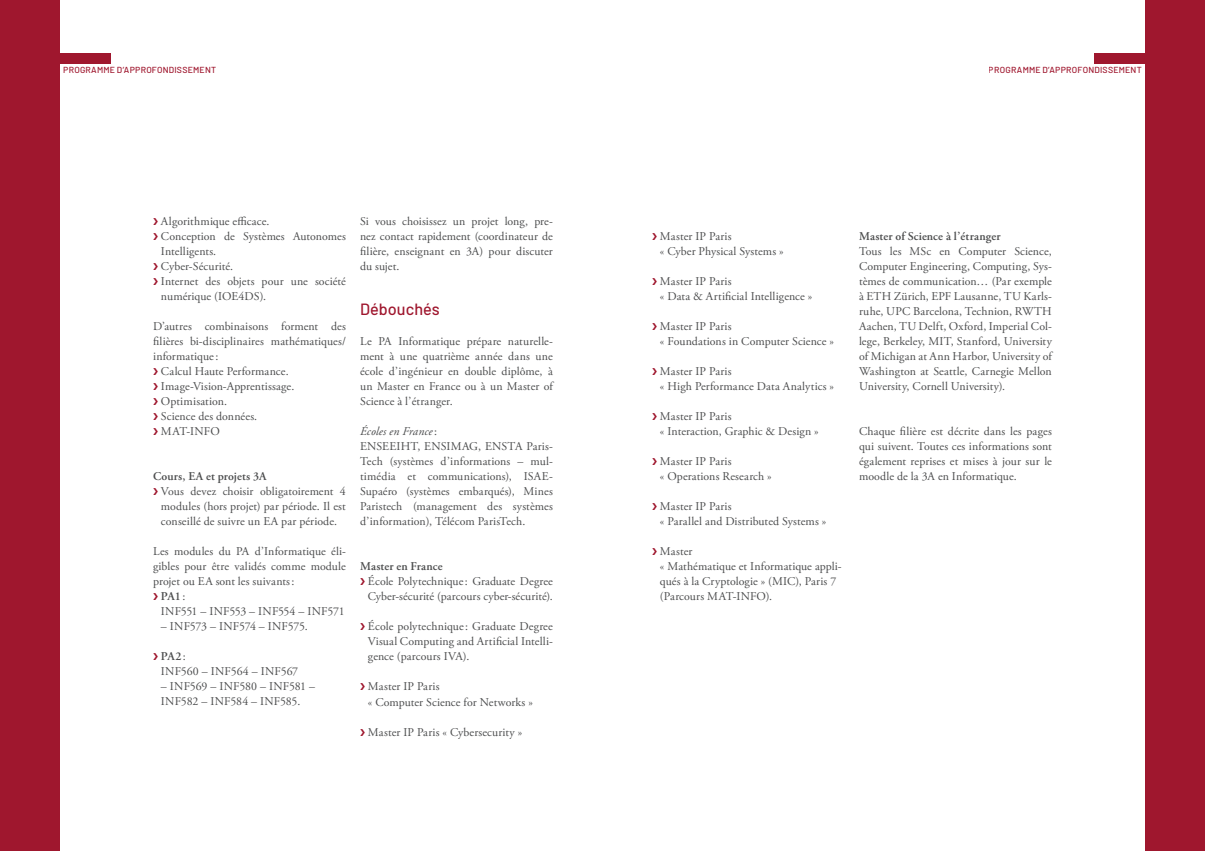
<style>
.page{position:relative;width:1205px;height:851px;background:#fff}
.page>*{position:absolute;margin:0;border:0;box-sizing:border-box;transform-origin:0 0}
.t1{font:500 16.25px "Barlow";color:#9f172e}
.t2{font:11.88px/15px "Adobe Garamond Pro";letter-spacing:.01em;color:#4b4c4d}
.t3{font:600 11.88px "Adobe Garamond Pro";letter-spacing:.01em;color:#4b4c4d}
.t4{font:11.88px "Adobe Garamond Pro";letter-spacing:-.02em;color:#4b4c4d}
.t5{font:500 8.75px "Barlow";letter-spacing:.025em;color:#9f172e}
.s1{color:#9f172e}
.s2{font-weight:600}
.s3{font-style:italic}
</style>
<div class="page">
<div style="left:1094px;top:53px;width:111px;height:11px;background:#9f172e"></div>
<div style="left:0;top:53px;width:111px;height:11px;background:#9f172e"></div>
<div style="left:0;top:0;width:60px;height:850px;background:#9f172e"></div>
<div style="left:1144px;top:0;width:61px;height:850px;background:#9f172e"></div>
<p class="t5" style="left:63px;top:64px;width:154px">PROGRAMME D’APPROFONDISSEMENT</p>
<p class="t5" style="left:989px;top:64px;width:154px">PROGRAMME D’APPROFONDISSEMENT</p>
<p class="t2" style="left:153px;top:214px;width:118px"><span class="s1">❯</span> Algorithmique efficace.</p>
<p class="t2" style="left:153px;top:229px;width:194px"><span class="s1">❯</span> Conception de Systèmes Autonomes</p>
<p class="t2" style="left:161px;top:244px;width:57px">Intelligents.</p>
<p class="t2" style="left:153px;top:259px;width:82px"><span class="s1">❯</span> Cyber-Sécurité.</p>
<p class="t2" style="left:153px;top:274px;width:194px"><span class="s1">❯</span> Internet des objets pour une société</p>
<p class="t2" style="left:161px;top:289px;width:107px">numérique (IOE4DS).</p>
<p class="t2" style="left:153px;top:319px;width:194px">D’autres combinaisons forment des filières bi-disciplinaires mathématiques/ informatique:<br><span class="s1">❯</span> Calcul Haute Performance.<br><span class="s1">❯</span> Image-Vision-Apprentissage.<br><span class="s1">❯</span> Optimisation.<br><span class="s1">❯</span> Science des données.<br><span class="s1">❯</span> MAT-INFO</p>
<p class="t3" style="left:153px;top:469px;width:115px">Cours, EA et projets 3A</p>
<p class="t2" style="left:153px;top:484px;width:194px"><span class="s1">❯</span> Vous devez choisir obligatoirement 4</p>
<p class="t2" style="left:161px;top:499px;width:186px">modules (hors projet) par période. Il est</p>
<p class="t2" style="left:161px;top:514px;width:178px">conseillé de suivre un EA par période.</p>
<p class="t2" style="left:153px;top:544px;width:194px">Les modules du PA d’Informatique éli&shy;gibles pour être validés comme module projet ou EA sont les suivants:<br><span class="s1">❯</span> <span class="s2">PA1</span>:</p>
<p class="t4" style="left:161px;top:604px;width:185px">INF551 – INF553 – INF554 – INF571</p>
<p class="t4" style="left:161px;top:619px;width:148px">– INF573 – INF574 – INF575.</p>
<p class="t2" style="left:161px;top:649px;width:139px;text-indent:-8px"><span class="s1">❯</span> <span class="s2">PA2</span>:<br>INF560 – INF564 – INF567</p>
<p class="t2" style="left:161px;top:679px;width:156px">– INF569 – INF580 – INF581 –<br>INF582 – INF584 – INF585.</p>
<p class="t2" style="left:360px;top:214px;width:194px;text-align:justify">Si vous choisissez un projet long, pre&shy;nez contact rapidement (coordinateur de filière, enseignant en 3A) pour discuter du sujet.</p>
<h1 class="t1" style="left:360px;top:299px;width:81px">Débouchés</h1>
<p class="t2" style="left:360px;top:334px;width:194px;text-align:justify">Le PA Informatique prépare naturelle&shy;ment à une quatrième année dans une école d’ingénieur en double diplôme, à un Master en France ou à un Master of Science à l’étranger.</p>
<p class="t2" style="left:360px;top:424px;width:194px"><span class="s3">Écoles en France</span> :<br>ENSEEIHT, ENSIMAG, ENSTA Paris-Tech (systèmes d’informations – mul&shy;timédia et communications), ISAE-Supaéro (systèmes embarqués), Mines Paristech (management des systèmes d’information), Télécom ParisTech.</p>
<p class="t3" style="left:360px;top:559px;width:84px">Master en France</p>
<p class="t2" style="left:360px;top:574px;width:194px"><span class="s1">❯</span> École Polytechnique: Graduate Degree</p>
<p class="t2" style="left:368px;top:589px;width:186px">Cyber-sécurité (parcours cyber-sécurité).</p>
<p class="t2" style="left:368px;top:619px;width:186px;text-align:justify;text-indent:-8px"><span class="s1">❯</span> École polytechnique: Graduate Degree Visual Computing and Artificial Intelli&shy;gence (parcours IVA).</p>
<p class="t2" style="left:368px;top:679px;width:166px;text-indent:-8px"><span class="s1">❯</span> Master IP Paris<br>« Computer Science for Networks »</p>
<p class="t2" style="left:360px;top:724px;width:164px"><span class="s1">❯</span> Master IP Paris « Cybersecurity »</p>
<p class="t2" style="left:660px;top:229px;width:125px;text-indent:-8px"><span class="s1">❯</span> Master IP Paris<br>« Cyber Physical Systems »</p>
<p class="t2" style="left:660px;top:274px;width:154px;text-indent:-8px"><span class="s1">❯</span> Master IP Paris<br>« Data &amp; Artificial Intelligence »</p>
<p class="t2" style="left:660px;top:319px;width:175px;text-indent:-8px"><span class="s1">❯</span> Master IP Paris<br>« Foundations in Computer Science »</p>
<p class="t2" style="left:660px;top:364px;width:176px;text-indent:-8px"><span class="s1">❯</span> Master IP Paris<br>« High Performance Data Analytics »</p>
<p class="t2" style="left:660px;top:409px;width:160px;text-indent:-8px"><span class="s1">❯</span> Master IP Paris<br>« Interaction, Graphic &amp; Design »</p>
<p class="t2" style="left:660px;top:454px;width:113px;text-indent:-8px"><span class="s1">❯</span> Master IP Paris<br>« Operations Research »</p>
<p class="t2" style="left:660px;top:499px;width:168px;text-indent:-8px"><span class="s1">❯</span> Master IP Paris<br>« Parallel and Distributed Systems »</p>
<p class="t2" style="left:660px;top:544px;width:183px;text-indent:-8px"><span class="s1">❯</span> Master<br>« Mathématique et Informatique appli&shy;qués à la Cryptologie » (MIC), Paris 7 (Parcours MAT-INFO).</p>
<p class="t3" style="left:859px;top:229px;width:143px">Master of Science à l’étranger</p>
<p class="t2" style="left:859px;top:244px;width:194px;text-align:justify">Tous les MSc en Computer Science, Computer Engineering, Computing, Sys&shy;tèmes de communication… (Par exemple à ETH Zürich, EPF Lausanne, TU Karls&shy;ruhe, UPC Barcelona, Technion, RWTH Aachen, TU Delft, Oxford, Imperial Col&shy;lege, Berkeley, MIT, Stanford, University of Michigan at Ann Harbor, University of Washington at Seattle, Carnegie Mellon University, Cornell University).</p>
<p class="t2" style="left:859px;top:424px;width:194px;text-align:justify">Chaque filière est décrite dans les pages qui suivent. Toutes ces informations sont également reprises et mises à jour sur le moodle de la 3A en Informatique.</p>
</div>
